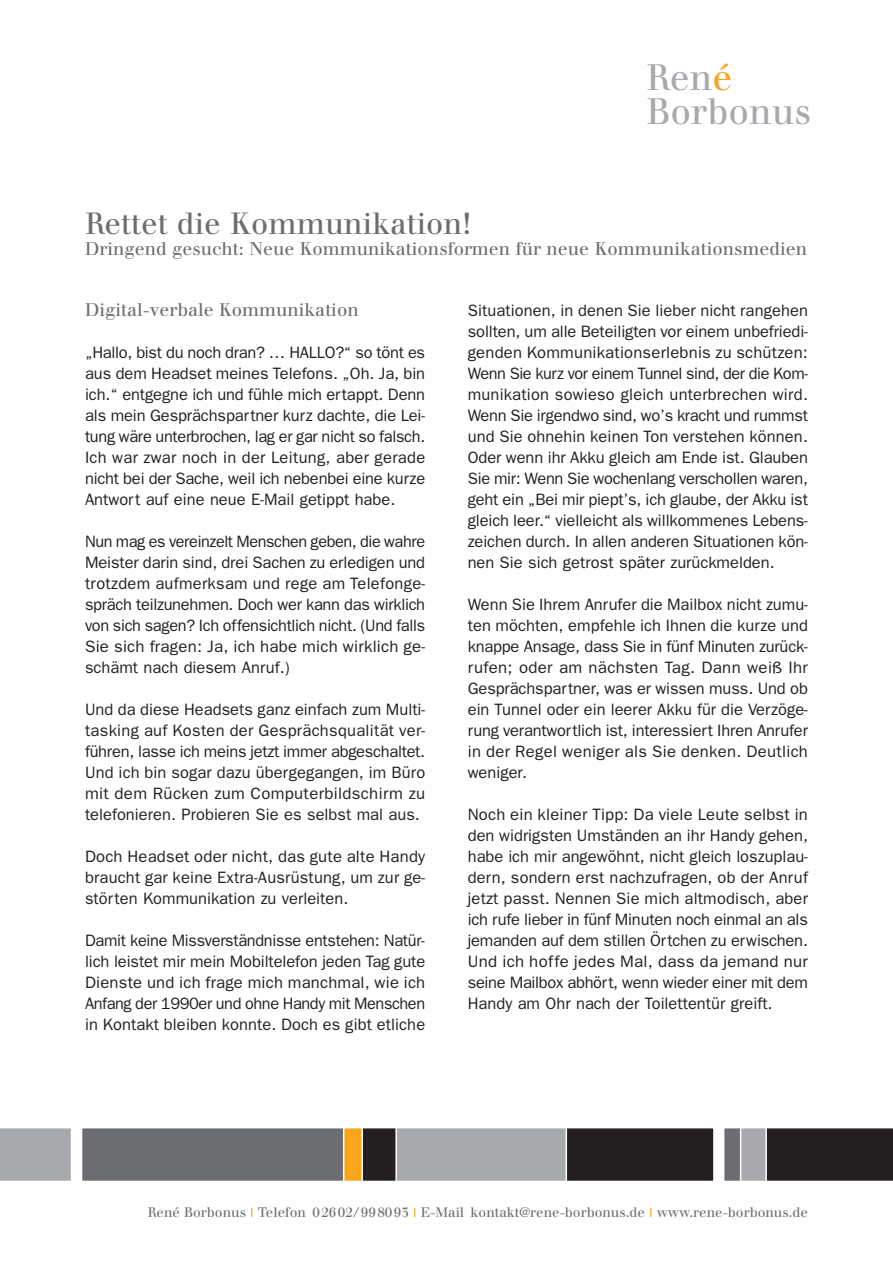
<style>
.page{position:relative;width:893px;height:1263px;background:#fff}
.page>*{position:absolute;margin:0;border:0;box-sizing:border-box;transform-origin:0 0}
.t1{font:36px/34.5px "Walbaum";color:#a8a9ad}
.t2{font:30px "Walbaum";color:#6c6d70}
.t3{font:18px "Walbaum";color:#6c6d70}
.t4{font:16.5px/21px "Franklin Gothic";color:#231f20;text-align:justify}
.t5{font:13.5px "Walbaum";color:#6c6d70}
.s1{color:#f9a51b}
.s2{font-family:"Franklin Gothic";color:#f9a51b}
</style>
<div class="page">
<div style="left:724px;top:1128px;width:38px;height:53px;background:#6c6d70"></div>
<div style="left:723px;top:1127px;width:40px;height:55px;border:2px solid #fff"></div>
<div style="left:741px;top:1128px;width:45px;height:53px;background:#a8a9ad"></div>
<div style="left:740px;top:1127px;width:47px;height:55px;border:2px solid #fff"></div>
<svg style="left:765px;top:1127px;width:128px;height:55px;background:#302c2d"></svg>
<div style="left:331px;top:1128px;width:37px;height:53px;background:#f9a51b"></div>
<div style="left:329px;top:1127px;width:41px;height:55px;border:2px solid #fff"></div>
<div style="left:0;top:1128px;width:71px;height:53px;background:#a8a9ad"></div>
<div style="left:363px;top:1128px;width:44px;height:53px;background:#231f20"></div>
<div style="left:361px;top:1127px;width:48px;height:55px;border:2px solid #fff"></div>
<div style="left:82px;top:1128px;width:261px;height:53px;background:#6c6d70"></div>
<div style="left:81px;top:1127px;width:263px;height:55px;border:2px solid #fff"></div>
<div style="left:397px;top:1128px;width:184px;height:53px;background:#a8a9ad"></div>
<div style="left:395px;top:1127px;width:188px;height:55px;border:2px solid #fff"></div>
<div style="left:567px;top:1128px;width:146px;height:53px;background:#231f20"></div>
<div style="left:566px;top:1127px;width:149px;height:55px;border:2px solid #fff"></div>
<h1 class="t1" style="left:646px;top:63px;width:166px">Ren<span class="s1">é<br></span>Borbonus</h1>
<h2 class="t2" style="left:85px;top:213px;width:388px">Rettet die Kommunikation!</h2>
<p class="t3" style="left:85px;top:242px;width:724px">Dringend gesucht: Neue Kommunikationsformen für neue Kommunikationsmedien</p>
<p class="t3" style="left:85px;top:303px;width:275px">Digital-verbale Kommunikation</p>
<p class="t4" style="left:85px;top:342px;width:342px">„Hallo, bist du noch dran? … HALLO?“ so tönt es aus dem Headset meines Telefons. „Oh. Ja, bin ich.“ entgegne ich und fühle mich ertappt. Denn als mein Gesprächspartner kurz dachte, die Lei&shy;tung wäre unterbrochen, lag er gar nicht so falsch.<br>Ich war zwar noch in der Leitung, aber gerade nicht bei der Sache, weil ich nebenbei eine kurze Antwort auf eine neue E-Mail getippt habe.</p>
<p class="t4" style="left:85px;top:531px;width:342px">Nun mag es vereinzelt Menschen geben, die wahre Meister darin sind, drei Sachen zu erledigen und trotzdem aufmerksam und rege am Telefonge&shy;spräch teilzunehmen. Doch wer kann das wirklich von sich sagen? Ich offensichtlich nicht. (Und falls Sie sich fragen: Ja, ich habe mich wirklich ge&shy;schämt nach diesem Anruf.)</p>
<p class="t4" style="left:85px;top:699px;width:342px">Und da diese Headsets ganz einfach zum Multi&shy;tasking auf Kosten der Gesprächsqualität ver&shy;führen, lasse ich meins jetzt immer abgeschaltet.<br>Und ich bin sogar dazu übergegangen, im Büro mit dem Rücken zum Computerbildschirm zu telefonieren. Probieren Sie es selbst mal aus.</p>
<p class="t4" style="left:85px;top:846px;width:342px">Doch Headset oder nicht, das gute alte Handy braucht gar keine Extra-Ausrüstung, um zur ge&shy;störten Kommunikation zu verleiten.</p>
<p class="t4" style="left:85px;top:930px;width:342px">Damit keine Missverständnisse entstehen: Natür&shy;lich leistet mir mein Mobiltelefon jeden Tag gute Dienste und ich frage mich manchmal, wie ich Anfang der 1990er und ohne Handy mit Menschen in Kontakt bleiben konnte. Doch es gibt etliche</p>
<p class="t4" style="left:468px;top:300px;width:342px">Situationen, in denen Sie lieber nicht rangehen sollten, um alle Beteiligten vor einem unbefriedi&shy;genden Kommunikationserlebnis zu schützen:<br>Wenn Sie kurz vor einem Tunnel sind, der die Kom&shy;munikation sowieso gleich unterbrechen wird.<br>Wenn Sie irgendwo sind, wo’s kracht und rummst und Sie ohnehin keinen Ton verstehen können.<br>Oder wenn ihr Akku gleich am Ende ist. Glauben Sie mir: Wenn Sie wochenlang verschollen waren, geht ein „Bei mir piept’s, ich glaube, der Akku ist gleich leer.“ vielleicht als willkommenes Lebens&shy;zeichen durch. In allen anderen Situationen kön&shy;nen Sie sich getrost später zurückmelden.</p>
<p class="t4" style="left:468px;top:594px;width:342px">Wenn Sie Ihrem Anrufer die Mailbox nicht zumu&shy;ten möchten, empfehle ich Ihnen die kurze und knappe Ansage, dass Sie in fünf Minuten zurück&shy;rufen; oder am nächsten Tag. Dann weiß Ihr Gesprächspartner, was er wissen muss. Und ob ein Tunnel oder ein leerer Akku für die Verzöge&shy;rung verantwortlich ist, interessiert Ihren Anrufer in der Regel weniger als Sie denken. Deutlich weniger.</p>
<p class="t4" style="left:468px;top:804px;width:342px">Noch ein kleiner Tipp: Da viele Leute selbst in den widrigsten Umständen an ihr Handy gehen, habe ich mir angewöhnt, nicht gleich loszuplau&shy;dern, sondern erst nachzufragen, ob der Anruf jetzt passt. Nennen Sie mich altmodisch, aber ich rufe lieber in fünf Minuten noch einmal an als jemanden auf dem stillen Örtchen zu erwischen.<br>Und ich hoffe jedes Mal, dass da jemand nur seine Mailbox abhört, wenn wieder einer mit dem Handy am Ohr nach der Toilettentür greift.</p>
<p class="t5" style="left:148px;top:1208px;width:662px">René Borbonus <span class="s2">I</span> Telefon 02602/998093 <span class="s2">I</span> E-Mail kontakt@rene-borbonus.de <span class="s2">I</span> www.rene-borbonus.de</p>
</div>
